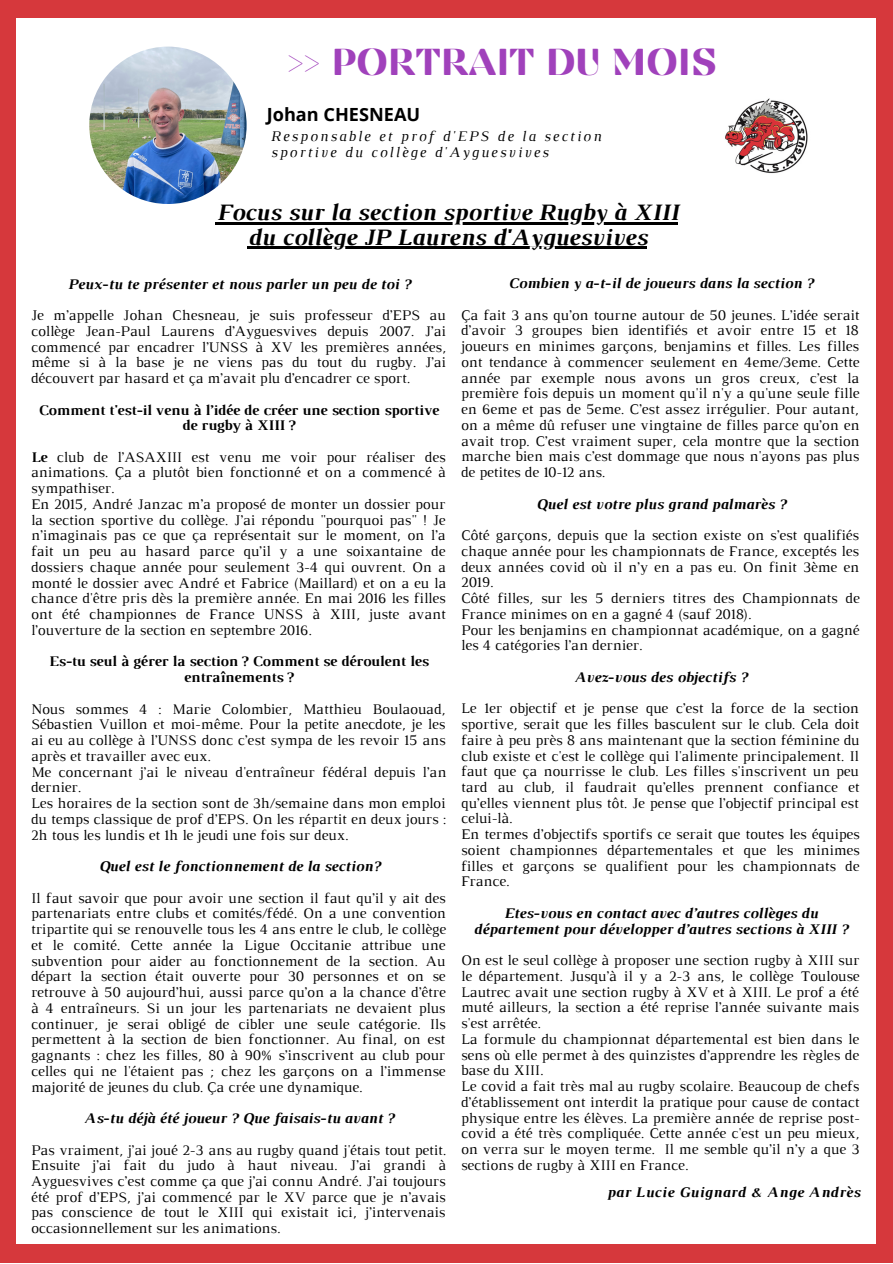
<style>
.page{position:relative;width:893px;height:1264px;background:#fff}
.page>*{position:absolute;margin:0;border:0;box-sizing:border-box;transform-origin:0 0}
.t1{font:37.5px "Findel Display";color:#a041bb}
.t2{font:italic 700 24px/24.8px "Luthier";color:#000;text-align:center}
.t3{font:700 18.15px "Open Sans";color:#000}
.t4{font:15px/15.8px "Luthier";color:#000}
.t5{font:italic 700 15px/15.8px "Luthier";color:#000;text-align:center}
.t6{font:700 15px/15.8px "Luthier";color:#000;text-align:center}
.t7{font:italic 15px/16.8px "Luthier";letter-spacing:.14em;color:#000}
.t8{font:italic 700 15px "Luthier";letter-spacing:.025em;color:#000}
.s1{font-weight:700}
</style>
<div class="page">
<div style="left:0;top:0;width:892px;height:1262px;background:#d6383c"></div>
<div style="left:17px;top:18px;width:858px;height:1225px;background:#fff"></div>
<img style="left:89px;top:47px;width:158px;height:157px;border-radius:50%">
<img style="left:725px;top:98px;width:83px;height:76px">
<hr style="left:216px;top:222px;width:461px;height:2px;background:#000">
<hr style="left:247px;top:247px;width:399px;height:2px;background:#000">
<h1 class="t1" style="left:287px;top:40px;width:431px">&gt;&gt; PORTRAIT DU MOIS</h1>
<p class="t3" style="left:267px;top:102px;width:155px">Johan CHESNEAU</p>
<p class="t7" style="left:271px;top:128px;width:332px">Responsable et prof d'EPS de la section sportive du collège d'Ayguesvives</p>
<h2 class="t2" style="left:216px;top:201px;width:463px">Focus sur la section sportive Rugby à XIII du collège JP Laurens d'Ayguesvives</h2>
<p class="t5" style="left:67px;top:277px;width:344px">Peux-tu te présenter et nous parler un peu de toi ?</p>
<p class="t4" style="left:31px;top:308px;width:416px;text-align:justify">Je m’appelle Johan Chesneau, je suis professeur d’EPS au collège Jean-Paul Laurens d’Ayguesvives depuis 2007. J’ai commencé par encadrer l’UNSS à XV les premières années, même si à la base je ne viens pas du tout du rugby. J’ai découvert par hasard et ça m’avait plu d’encadrer ce sport.</p>
<p class="t6" style="left:38px;top:403px;width:402px">Comment t'est-il venu à l’idée de créer une section sportive de rugby à XIII ?</p>
<p class="t4" style="left:31px;top:450px;width:416px"><span class="s1">Le</span> club de l’ASAXIII est venu me voir pour réaliser des animations. Ça a plutôt bien fonctionné et on a commencé à sympathiser.<br>En 2015, André Janzac m’a proposé de monter un dossier pour la section sportive du collège. J’ai répondu "pourquoi pas" ! Je n’imaginais pas ce que ça représentait sur le moment, on l’a fait un peu au hasard parce qu’il y a une soixantaine de dossiers chaque année pour seulement 3-4 qui ouvrent. On a monté le dossier avec André et Fabrice (Maillard) et on a eu la chance d'être pris dès la première année. En mai 2016 les filles ont été championnes de France UNSS à XIII, juste avant l’ouverture de la section en septembre 2016.</p>
<p class="t6" style="left:49px;top:654px;width:381px">Es-tu seul à gérer la section ? Comment se déroulent les entraînements ?</p>
<p class="t4" style="left:31px;top:702px;width:417px">Nous sommes 4 : Marie Colombier, Matthieu Boulaouad, Sébastien Vuillon et moi-même. Pour la petite anecdote, je les ai eu au collège à l’UNSS donc c’est sympa de les revoir 15 ans après et travailler avec eux.<br>Me concernant j’ai le niveau d'entraîneur fédéral depuis l’an dernier.<br>Les horaires de la section sont de 3h/semaine dans mon emploi du temps classique de prof d’EPS. On les répartit en deux jours :<br>2h tous les lundis et 1h le jeudi une fois sur deux.</p>
<p class="t5" style="left:98px;top:859px;width:283px">Quel est le fonctionnement de la section?</p>
<p class="t4" style="left:31px;top:891px;width:416px;text-align:justify">Il faut savoir que pour avoir une section il faut qu’il y ait des partenariats entre clubs et comités/fédé. On a une convention tripartite qui se renouvelle tous les 4 ans entre le club, le collège et le comité. Cette année la Ligue Occitanie attribue une subvention pour aider au fonctionnement de la section. Au départ la section était ouverte pour 30 personnes et on se retrouve à 50 aujourd’hui, aussi parce qu’on a la chance d’être à 4 entraîneurs. Si un jour les partenariats ne devaient plus continuer, je serai obligé de cibler une seule catégorie. Ils permettent à la section de bien fonctionner. Au final, on est gagnants : chez les filles, 80 à 90% s’inscrivent au club pour celles qui ne l'étaient pas ; chez les garçons on a l’immense majorité de jeunes du club. Ça crée une dynamique.</p>
<p class="t5" style="left:84px;top:1111px;width:311px">As-tu déjà été joueur ? Que faisais-tu avant ?</p>
<p class="t4" style="left:31px;top:1142px;width:417px;text-align:justify">Pas vraiment, j’ai joué 2-3 ans au rugby quand j'étais tout petit.<br>Ensuite j’ai fait du judo à haut niveau. J’ai grandi à Ayguesvives c’est comme ça que j’ai connu André. J’ai toujours été prof d’EPS, j’ai commencé par le XV parce que je n’avais pas conscience de tout le XIII qui existait ici, j’intervenais occasionnellement sur les animations.</p>
<p class="t5" style="left:508px;top:276px;width:306px">Combien y a-t-il de joueurs dans la section ?</p>
<p class="t4" style="left:461px;top:308px;width:400px;text-align:justify">Ça fait 3 ans qu’on tourne autour de 50 jeunes. L’idée serait d’avoir 3 groupes bien identifiés et avoir entre 15 et 18 joueurs en minimes garçons, benjamins et filles. Les filles ont tendance à commencer seulement en 4eme/3eme. Cette année par exemple nous avons un gros creux, c’est la première fois depuis un moment qu'il n'y a qu'une seule fille en 6eme et pas de 5eme. C’est assez irrégulier. Pour autant, on a même dû refuser une vingtaine de filles parce qu’on en avait trop. C’est vraiment super, cela montre que la section marche bien mais c’est dommage que nous n'ayons pas plus de petites de 10-12 ans.</p>
<p class="t5" style="left:535px;top:497px;width:252px">Quel est votre plus grand palmarès ?</p>
<p class="t4" style="left:461px;top:528px;width:400px">Côté garçons, depuis que la section existe on s’est qualifiés chaque année pour les championnats de France, exceptés les deux années covid où il n’y en a pas eu. On finit 3ème en 2019.<br>Côté filles, sur les 5 derniers titres des Championnats de France minimes on en a gagné 4 (sauf 2018).<br>Pour les benjamins en championnat académique, on a gagné les 4 catégories l’an dernier.</p>
<p class="t5" style="left:574px;top:670px;width:174px">Avez-vous des objectifs ?</p>
<p class="t4" style="left:461px;top:701px;width:400px">Le 1er objectif et je pense que c’est la force de la section sportive, serait que les filles basculent sur le club. Cela doit faire à peu près 8 ans maintenant que la section féminine du club existe et c'est le collège qui l'alimente principalement. Il faut que ça nourrisse le club. Les filles s'inscrivent un peu tard au club, il faudrait qu’elles prennent confiance et qu’elles viennent plus tôt. Je pense que l’objectif principal est celui-là.<br>En termes d’objectifs sportifs ce serait que toutes les équipes soient championnes départementales et que les minimes filles et garçons se qualifient pour les championnats de France.</p>
<p class="t5" style="left:473px;top:906px;width:375px">Etes-vous en contact avec d’autres collèges du département pour développer d’autres sections à XIII ?</p>
<p class="t4" style="left:461px;top:953px;width:400px">On est le seul collège à proposer une section rugby à XIII sur le département. Jusqu’à il y a 2-3 ans, le collège Toulouse Lautrec avait une section rugby à XV et à XIII. Le prof a été muté ailleurs, la section a été reprise l’année suivante mais s'est arrêtée.<br>La formule du championnat départemental est bien dans le sens où elle permet à des quinzistes d’apprendre les règles de base du XIII.<br>Le covid a fait très mal au rugby scolaire. Beaucoup de chefs d’établissement ont interdit la pratique pour cause de contact physique entre les élèves. La première année de reprise post&shy;covid a été très compliquée. Cette année c'est un peu mieux, on verra sur le moyen terme. Il me semble qu’il n’y a que 3 sections de rugby à XIII en France.</p>
<p class="t8" style="left:606px;top:1186px;width:254px">par Lucie Guignard &amp; Ange Andrès</p>
</div>
